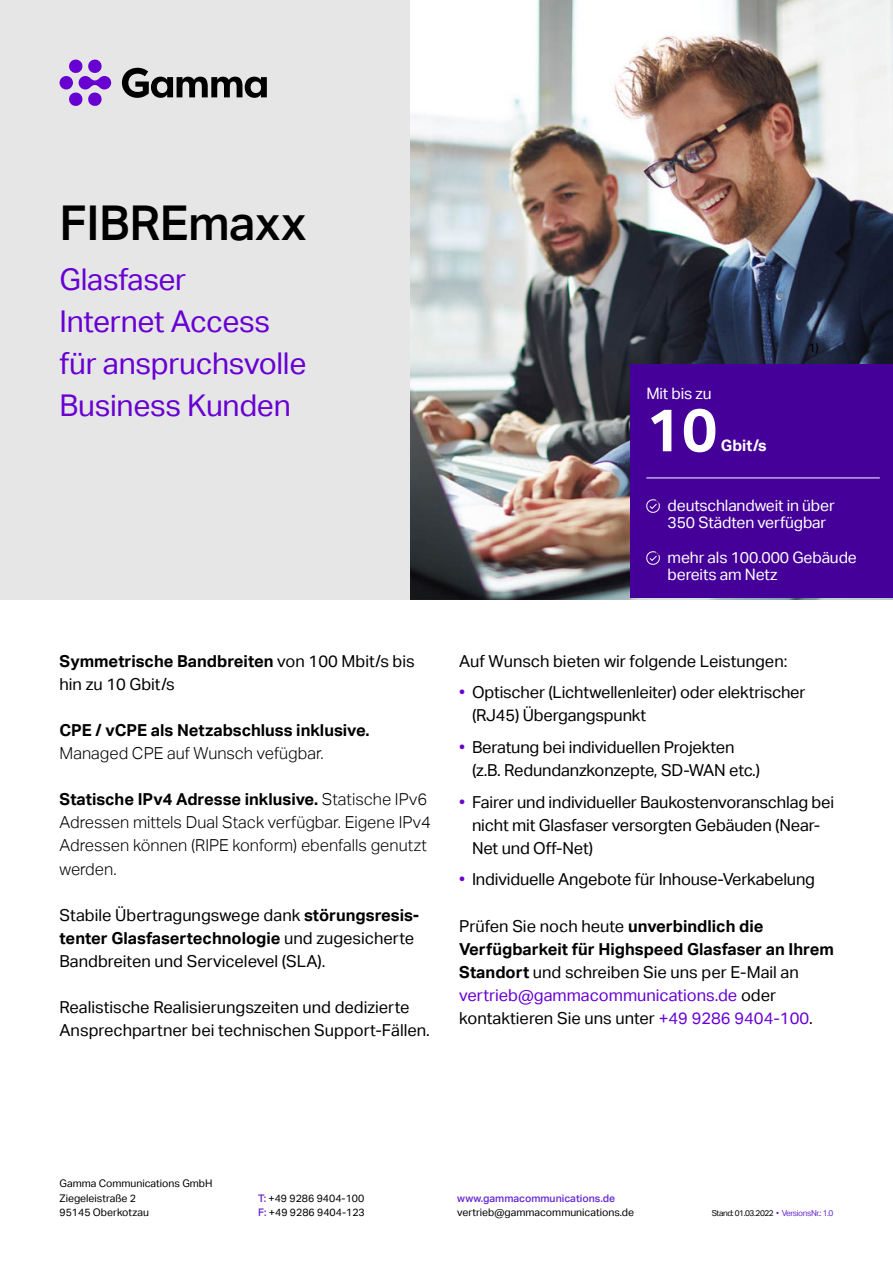
<style>
.page{position:relative;width:893px;height:1263px;background:#fff}
.page>*{position:absolute;margin:0;border:0;box-sizing:border-box;transform-origin:0 0}
.t1{font:700 60px "Aktiv Grotesk";color:#fff}
.t2{font:500 48px "Aktiv Grotesk";letter-spacing:-.01em;color:#000}
.t3{font:30px/42px "Aktiv Grotesk";letter-spacing:-.01em;color:#6800d2}
.t4{font:16.5px/23.1px "Aktiv Grotesk";letter-spacing:-.01em;color:#000}
.t5{font:300 16.5px/23.1px "Aktiv Grotesk";color:#000}
.t6{font:700 16.5px "Aktiv Grotesk";color:#000}
.t7{font:15.75px/17.2px "Aktiv Grotesk";letter-spacing:-.01em;color:#fff}
.t8{font:700 15.75px "Aktiv Grotesk";color:#fff}
.t9{font:12.3px "Aktiv Grotesk";color:#000}
.t10{font:10.5px/14.7px "Aktiv Grotesk";color:#000}
.t11{font:500 10.5px "Aktiv Grotesk";color:#6729d1}
.t12{font:8.25px "Aktiv Grotesk";letter-spacing:-.05em;color:#000}
.s1{font-weight:700}
.s2{color:#6800d2}
.s3{font-weight:500;color:#6729d1}
.s4{color:#6729d1}
</style>
<div class="page">
<img style="left:410px;top:0;width:483px;height:600px">
<div style="left:0;top:0;width:410px;height:600px;background:#e6e6e6"></div>
<svg style="left:60px;top:60px;width:51px;height:46px"></svg>
<svg style="left:122px;top:68px;width:145px;height:30px"></svg>
<div style="left:630px;top:364px;width:263px;height:234px;background:#409"></div>
<svg style="left:646px;top:499px;width:14px;height:14px"></svg>
<hr style="left:646px;top:477px;width:234px;height:1px;background:#fff">
<svg style="left:646px;top:551px;width:14px;height:14px"></svg>
<h2 class="t2" style="left:60px;top:195px;width:248px">FIBREmaxx</h2>
<h3 class="t3" style="left:60px;top:259px;width:248px">Glasfaser<br>Internet Access für anspruchsvolle<br>Business Kunden</h3>
<p class="t7" style="left:646px;top:385px;width:67px">Mit bis zu</p>
<h1 class="t1" style="left:646px;top:395px;width:73px">10</h1>
<p class="t8" style="left:721px;top:437px;width:47px">Gbit/s</p>
<p class="t9" style="left:808px;top:340px;width:12px">1)</p>
<p class="t7" style="left:668px;top:497px;width:169px">deutschlandweit in über<br>350 Städten verfügbar</p>
<p class="t7" style="left:668px;top:549px;width:191px">mehr als 100.000 Gebäude bereits am Netz</p>
<p class="t4" style="left:60px;top:649px;width:357px"><span class="s1">Symmetrische Bandbreiten</span> von 100 Mbit/s bis hin zu 10 Gbit/s</p>
<p class="t6" style="left:60px;top:721px;width:312px">CPE / vCPE als Netzabschluss inklusive.</p>
<p class="t5" style="left:60px;top:742px;width:266px">Managed CPE auf Wunsch vefügbar.</p>
<p class="t5" style="left:60px;top:788px;width:373px"><span class="s1">Statische IPv4 Adresse inklusive.</span> Statische IPv6<br>Adressen mittels Dual Stack verfügbar. Eigene IPv4<br>Adressen können (RIPE konform) ebenfalls genutzt werden.</p>
<p class="t4" style="left:60px;top:903px;width:361px">Stabile Übertragungswege dank <span class="s1">störungsresis&shy;tenter Glasfasertechnologie</span> und zugesicherte<br>Bandbreiten und Servicelevel (SLA).</p>
<p class="t4" style="left:60px;top:996px;width:372px">Realistische Realisierungszeiten und dedizierte<br>Ansprechpartner bei technischen Support-Fällen.</p>
<p class="t4" style="left:459px;top:649px;width:330px">Auf Wunsch bieten wir folgende Leistungen:</p>
<p class="t4" style="left:472px;top:681px;width:335px;text-indent:-13px"><span class="s2">•</span> Optischer (Lichtwellenleiter) oder elektrischer (RJ45) Übergangspunkt</p>
<p class="t4" style="left:472px;top:736px;width:290px;text-indent:-13px"><span class="s2">•</span> Beratung bei individuellen Projekten (z.B. Redundanzkonzepte, SD-WAN etc.)</p>
<p class="t4" style="left:472px;top:790px;width:364px;text-indent:-13px"><span class="s2">•</span> Fairer und individueller Baukostenvoranschlag bei nicht mit Glasfaser versorgten Gebäuden (Near-<br>Net und Off-Net)</p>
<p class="t4" style="left:459px;top:868px;width:357px"><span class="s2">•</span> Individuelle Angebote für Inhouse-Verkabelung</p>
<p class="t4" style="left:459px;top:914px;width:376px">Prüfen Sie noch heute <span class="s1">unverbindlich die Verfügbarkeit für Highspeed Glasfaser an Ihrem Standort</span> und schreiben Sie uns per E-Mail an <span class="s2">vertrieb@gammacommunications.de</span> oder kontaktieren Sie uns unter <span class="s2">+49 9286 9404-100</span>.</p>
<p class="t10" style="left:60px;top:1176px;width:155px">Gamma Communications GmbH<br>Ziegeleistraße 2<br>95145 Oberkotzau</p>
<p class="t10" style="left:258px;top:1190px;width:108px"><span class="s3">T:</span> +49 9286 9404-100<br><span class="s3">F:</span> +49 9286 9404-123</p>
<p class="t11" style="left:457px;top:1192px;width:160px">www.gammacommunications.de</p>
<p class="t10" style="left:457px;top:1205px;width:178px">vertrieb@gammacommunications.de</p>
<p class="t12" style="left:712px;top:1208px;width:123px">Stand: 01.03.2022 <span class="s4">• VersionsNr.: 1.0</span></p>
</div>
